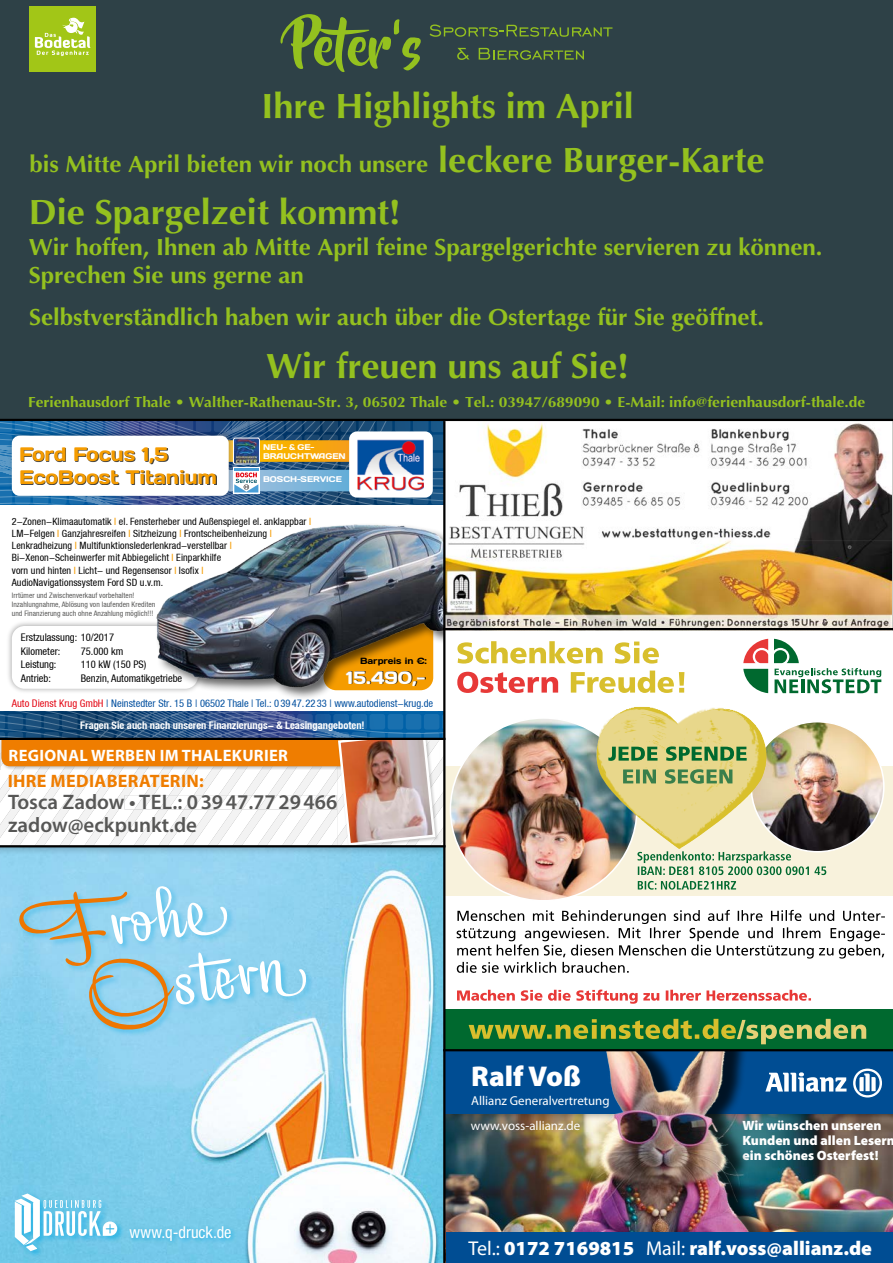
<style>
.page{position:relative;width:893px;height:1263px;background:#fff}
.page>*{position:absolute;margin:0;border:0;box-sizing:border-box;transform-origin:0 0}
.t1{font:69.75px/67.8px "Liza Display Pro";color:#fff;scale:1.25 1}
.t2{font:700 35.1px "Optima";color:#94c11f}
.t3{font:900 28.65px "Myriad Pro";color:#fff}
.t4{font:700 23.4px/27.9px "Optima";color:#94c11f}
.t5{font:600 21px/22.5px "Myriad Pro";color:#575756}
.t6{font:900 19.95px "Myriad Pro";color:#fff}
.t7{font:19.5px "Days";letter-spacing:-.01em;color:#f59c00}
.t8{font:700 18px "Myriad Pro";letter-spacing:.02em;color:#ef7d00}
.t9{font:18px "Days";color:#fff}
.t10{font:700 16.5px "Myriad Pro";letter-spacing:.02em;color:#fff}
.t11{font:condensed 16.35px "Helvetica Neue";color:#fff}
.t12{font:700 14.7px "Optima";color:#94c11f;scale:1.06 1}
.t13{font:900 13.5px/15px "Myriad Pro";color:#fff}
.t14{font:12.9px "Myriad Pro";color:#fff}
.t15{font:condensed 10.5px/22px "Helvetica Neue LT";color:#004f9f;text-align:center}
.t16{font:condensed 10.5px/13.5px "Helvetica Neue LT";color:#000}
.t17{font:condensed 10.05px/12px "Helvetica Neue LT";letter-spacing:.01em;color:#000}
.t18{font:9px "Days";color:#000}
.t19{font:8.25px "Days";color:#fff}
.t20{font:condensed 7.5px/9px "Helvetica Neue LT";letter-spacing:.01em;color:#575756}
.s1{font-size:35.1px}
.s2{color:#f59c00}
.s3{color:#e30613}
.s4{font-weight:700;color:#fff}
.s5{color:#ee7601}
.s6{font-weight:400}
</style>
<div class="page">
<img style="left:445px;top:1122px;width:448px;height:141px">
<div style="left:445px;top:1051px;width:448px;height:63px;background:#004d93"></div>
<svg style="left:854px;top:1068px;width:28px;height:29px"></svg>
<img style="left:458px;top:1051px;width:396px;height:181px">
<div style="left:446px;top:1232px;width:447px;height:31px;background:#004d93"></div>
<img style="left:33px;top:856px;width:410px;height:407px">
<img style="left:0;top:856px;width:33px;height:407px">
<div style="left:17px;top:885px;width:297px;height:153px;background:#00a6e2;opacity:.39"></div>
<div style="left:127px;top:1223px;width:110px;height:23px;background:#00a6e2;opacity:.75"></div>
<div style="left:13px;top:1192px;width:112px;height:67px;background:#00a6e2;opacity:.6"></div>
<svg style="left:15px;top:1193px;width:102px;height:58px"></svg>
<div style="left:0;top:729px;width:454px;height:127px;background:#000;opacity:.4"></div>
<img style="left:445px;top:630px;width:448px;height:419px">
<svg style="left:0;top:711px;width:443px;height:134px"></svg>
<div style="left:6px;top:620px;width:197px;height:74px;background:#000;opacity:.35"></div>
<div style="left:12px;top:626px;width:186px;height:63px;background:#fff;border-radius:13px"></div>
<img style="left:0;top:421px;width:443px;height:84px">
<img style="left:358px;top:440px;width:66px;height:52px">
<div style="left:21px;top:448px;width:196px;height:37px;background:#000;opacity:.75"></div>
<div style="left:155px;top:522px;width:289px;height:178px;background:#000;opacity:.6"></div>
<img style="left:149px;top:522px;width:294px;height:170px">
<div style="left:346px;top:671px;width:80px;height:15px;background:#000;opacity:.75"></div>
<img style="left:445px;top:421px;width:447px;height:207px">
<div style="left:0;top:0;width:893px;height:421px;background:#2e4147"></div>
<svg style="left:280px;top:14px;width:141px;height:58px"></svg>
<svg style="left:430px;top:24px;width:182px;height:13px"></svg>
<svg style="left:457px;top:48px;width:13px;height:12px"></svg>
<svg style="left:479px;top:48px;width:105px;height:12px"></svg>
<div style="left:29px;top:6px;width:67px;height:65px;background:#a2c617"></div>
<svg style="left:35px;top:18px;width:56px;height:38px"></svg>
<hr style="left:0;top:419px;width:893px;height:2px;background:#000">
<hr style="left:443px;top:421px;width:2px;height:842px;background:#000">
<hr style="left:443px;top:628px;width:450px;height:2px;background:#000">
<hr style="left:0;top:738px;width:445px;height:2px;background:#000">
<hr style="left:0;top:845px;width:445px;height:2px;background:#000">
<hr style="left:443px;top:1049px;width:450px;height:2px;background:#000">
<h2 class="t2" style="left:262px;top:86px;width:374px">Ihre Highlights im April</h2>
<h3 class="t4" style="left:29px;top:151px;width:736px">bis Mitte April bieten wir noch unsere <span class="s1">leckere Burger-Karte</span></h3>
<h2 class="t2" style="left:29px;top:192px;width:374px">Die Spargelzeit kommt!</h2>
<h3 class="t4" style="left:29px;top:233px;width:795px">Wir hoffen, Ihnen ab Mitte April feine Spargelgerichte servieren zu können.<br>Sprechen Sie uns gerne an</h3>
<h3 class="t4" style="left:29px;top:304px;width:736px">Selbstverständlich haben wir auch über die Ostertage für Sie geöffnet.</h3>
<h2 class="t2" style="left:266px;top:346px;width:364px">Wir freuen uns auf Sie!</h2>
<h3 class="t12" style="left:28px;top:394px;width:791px">Ferienhausdorf Thale • Walther-Rathenau-Str. 3, 06502 Thale • Tel.: 03947/689090 • E-Mail: info@ferienhausdorf-thale.de</h3>
<p class="t19" style="left:263px;top:442px;width:53px">NEU- &amp; GE-</p>
<h3 class="t7" style="left:19px;top:442px;width:151px">Ford Focus 1,5</h3>
<p class="t19" style="left:263px;top:451px;width:84px">BRAUCHTWAGEN</p>
<h3 class="t7" style="left:19px;top:464px;width:200px">EcoBoost Titanium</h3>
<p class="t19" style="left:263px;top:474px;width:80px">BOSCH-SERVICE</p>
<p class="t17" style="left:12px;top:516px;width:301px">2-Zonen-Klimaautomatik <span class="s2">I</span> el. Fensterheber und Außenspiegel el. anklappbar <span class="s2">I </span>LM-Felgen <span class="s2">I</span> Ganzjahresreifen <span class="s2">I</span> Sitzheizung <span class="s2">I</span> Frontscheibenheizung <span class="s2">I </span>Lenkradheizung <span class="s2">I</span> Multifunktionslederlenkrad-verstellbar <span class="s2">I </span>Bi-Xenon-Scheinwerfer mit Abbiegelicht <span class="s2">I</span> Einparkhilfe<br>vorn und hinten <span class="s2">I</span> Licht- und Regensensor <span class="s2">I</span> lsofix <span class="s2">I<br></span>AudioNavigationssystem Ford SD u.v.m.</p>
<p class="t20" style="left:12px;top:590px;width:145px">lrrtümer und Zwischenverkauf vorbehalten!<br>Inzahlungnahme, Ablösung von laufenden Krediten und Finanzierung auch ohne Anzahlung möglich!!!</p>
<p class="t16" style="left:21px;top:631px;width:95px">Erstzulassung: 10/2017<br>Kilometer:</p>
<p class="t16" style="left:81px;top:644px;width:44px">75.000 km</p>
<p class="t16" style="left:21px;top:658px;width:37px">Leistung:</p>
<p class="t16" style="left:81px;top:658px;width:67px">110 kW (150 PS)</p>
<p class="t16" style="left:21px;top:671px;width:32px">Antrieb:</p>
<p class="t16" style="left:81px;top:671px;width:103px">Benzin, Automatikgetriebe</p>
<p class="t18" style="left:360px;top:655px;width:68px">Barpreis in €:</p>
<h3 class="t9" style="left:346px;top:666px;width:81px">15.490,-</h3>
<p class="t15" style="left:12px;top:692px;width:423px"><span class="s3">Auto Dienst Krug GmbH</span> | Neinstedter Str. 15 B | 06502 Thale | Tel.: 0 39 47.22 33 | www.autodienst-krug.de<br><span class="s4">Fragen Sie auch nach unseren Finanzierungs- &amp; Leasingangeboten!</span></p>
<h3 class="t10" style="left:9px;top:746px;width:281px">REGIONAL WERBEN IM THALEKURIER</h3>
<h3 class="t8" style="left:8px;top:771px;width:198px">IHRE MEDIABERATERIN:</h3>
<h3 class="t5" style="left:8px;top:791px;width:331px">Tosca Zadow • TEL.: 0 39 47.77 29 466 zadow@eckpunkt.de</h3>
<h1 class="t1" style="left:72px;top:891px;width:177px;text-indent:-53px;rotate:-8deg"><span class="s5">F</span>rohe<br><span class="s5">O</span>stern</h1>
<h3 class="t11" style="left:129px;top:1223px;width:104px">www.q-druck.de</h3>
<h3 class="t3" style="left:471px;top:1060px;width:111px">Ralf Voß</h3>
<p class="t14" style="left:471px;top:1092px;width:140px">Allianz Generalvertretung</p>
<p class="t14" style="left:471px;top:1117px;width:111px">www.voss-allianz.de</p>
<h3 class="t13" style="left:743px;top:1118px;width:154px">Wir wünschen unseren<br>Kunden und allen Lesern ein schönes Osterfest!</h3>
<h3 class="t6" style="left:469px;top:1236px;width:405px"><span class="s6">Tel.:</span> 0172 7169815 <span class="s6">Mail:</span> ralf.voss@allianz.de</h3>
</div>
